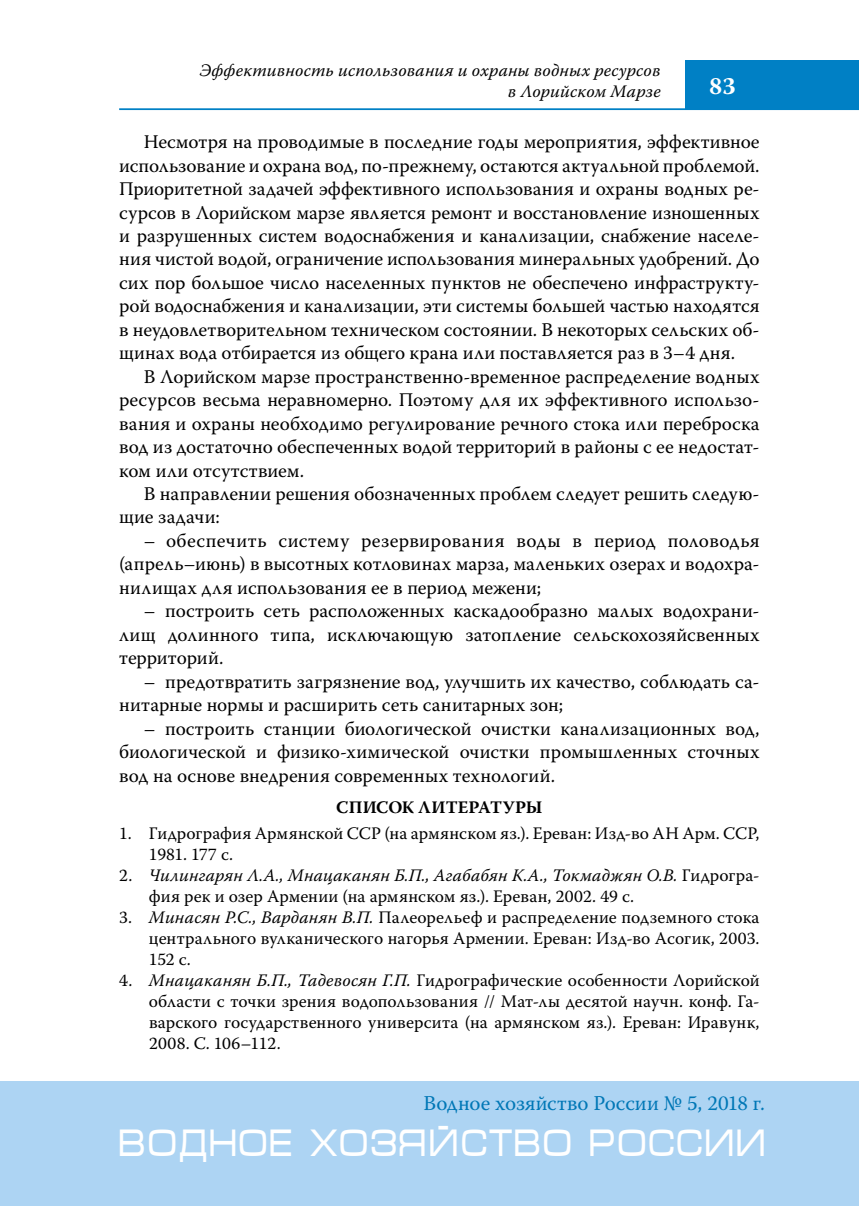
<style>
.page{position:relative;width:859px;height:1206px;background:#fff}
.page>*{position:absolute;margin:0;border:0;box-sizing:border-box;transform-origin:0 0}
.t1{font:38.5px "Micra";color:#fff;scale:.81 1}
.t2{font:700 24.5px "Warnock Pro";color:#fff}
.t3{font:21px "Warnock Pro";color:#0077b6}
.t4{font:19.25px/23.4px "Warnock Pro";color:#000;text-align:justify}
.t5{font:17.5px/21px "Warnock Pro";letter-spacing:.005em;color:#000}
.t6{font:italic 17.5px/21px "Warnock Pro";letter-spacing:.005em;color:#000;text-align:right}
.t7{font:700 17.5px "Warnock Pro";color:#000}
.s1{font-style:italic}
</style>
<div class="page">
<hr style="left:119px;top:108px;width:739px;height:2px;background:#0080c5">
<div style="left:685px;top:60px;width:173px;height:50px;background:#0080c5"></div>
<div style="left:0;top:1081px;width:858px;height:124px;background:#add4f3"></div>
<p class="t6" style="left:200px;top:60px;width:462px">Эффективность использования и охраны водных ресурсов в Лорийском Марзе</p>
<p class="t2" style="left:708px;top:71px;width:28px">83</p>
<p class="t4" style="left:119px;top:130px;width:641px;text-indent:25px">Несмотря на проводимые в последние годы мероприятия, эффективное использование и охрана вод, по-прежнему, остаются актуальной проблемой.<br>Приоритетной задачей эффективного использования и охраны водных ре&shy;сурсов в Лорийском марзе является ремонт и восстановление изношенных и разрушенных систем водоснабжения и канализации, снабжение населе&shy;ния чистой водой, ограничение использования минеральных удобрений. До сих пор большое число населенных пунктов не обеспечено инфраструкту&shy;рой водоснабжения и канализации, эти системы большей частью находятся в неудовлетворительном техническом состоянии. В некоторых сельских об&shy;щинах вода отбирается из общего крана или поставляется раз в 3–4 дня.</p>
<p class="t4" style="left:119px;top:364px;width:641px;text-indent:25px">В Лорийском марзе пространственно-временное распределение водных ресурсов весьма неравномерно. Поэтому для их эффективного использо&shy;вания и охраны необходимо регулирование речного стока или переброска вод из достаточно обеспеченных водой территорий в районы с ее недостат&shy;ком или отсутствием.</p>
<p class="t4" style="left:119px;top:481px;width:641px;text-indent:25px">В направлении решения обозначенных проблем следует решить следую&shy;щие задачи:</p>
<p class="t4" style="left:119px;top:528px;width:641px;text-indent:25px">– обеспечить систему резервирования воды в период половодья (апрель–июнь) в высотных котловинах марза, маленьких озерах и водохра&shy;нилищах для использования ее в период межени;</p>
<p class="t4" style="left:119px;top:599px;width:641px;text-indent:25px">– построить сеть расположенных каскадообразно малых водохрани&shy;лищ долинного типа, исключающую затопление сельскохозяйсвенных территорий.</p>
<p class="t4" style="left:119px;top:669px;width:641px;text-indent:25px">– предотвратить загрязнение вод, улучшить их качество, соблюдать са&shy;нитарные нормы и расширить сеть санитарных зон;</p>
<p class="t4" style="left:119px;top:716px;width:641px;text-indent:25px">– построить станции биологической очистки канализационных вод, биологической и физико-химической очистки промышленных сточных вод на основе внедрения современных технологий.</p>
<p class="t7" style="left:336px;top:796px;width:204px">СПИСОК ЛиТЕРАТУРы</p>
<p class="t5" style="left:149px;top:822px;width:612px;text-indent:-30px">1. Гидрография Армянской ССР (на армянском яз.). Ереван: Изд-во АН Арм. ССР,<br>1981. 177 с.</p>
<p class="t5" style="left:149px;top:864px;width:612px;text-indent:-30px">2. <span class="s1">Чилингарян Л.А., Мнацаканян Б.П., Агабабян К.А., Токмаджян О.В.</span> Гидрогра&shy;фия рек и озер Армении (на армянском яз.). Ереван, 2002. 49 с.</p>
<p class="t5" style="left:149px;top:906px;width:612px;text-align:justify;text-indent:-30px">3. <span class="s1">Минасян Р.С., Варданян В.П.</span> Палеорельеф и распределение подземного стока центрального вулканического нагорья Армении. Ереван: Изд-во Асогик, 2003.<br>152 с.</p>
<p class="t5" style="left:149px;top:969px;width:612px;text-align:justify;text-indent:-30px">4. <span class="s1">Мнацаканян Б.П., Тадевосян Г.П.</span> Гидрографические особенности Лорийской области с точки зрения водопользования // Мат-лы десятой научн. конф. Га&shy;варского государственного университа (на армянском яз.). Ереван: Иравунк, 2008. С. 106–112.</p>
<p class="t3" style="left:423px;top:1090px;width:343px">Водное хозяйство России № 5, 2018 г.</p>
<h1 class="t1" style="left:119px;top:1122px;width:801px">ВОДНОЕ ХОЗЯЙСТВО РОССИИ</h1>
</div>
